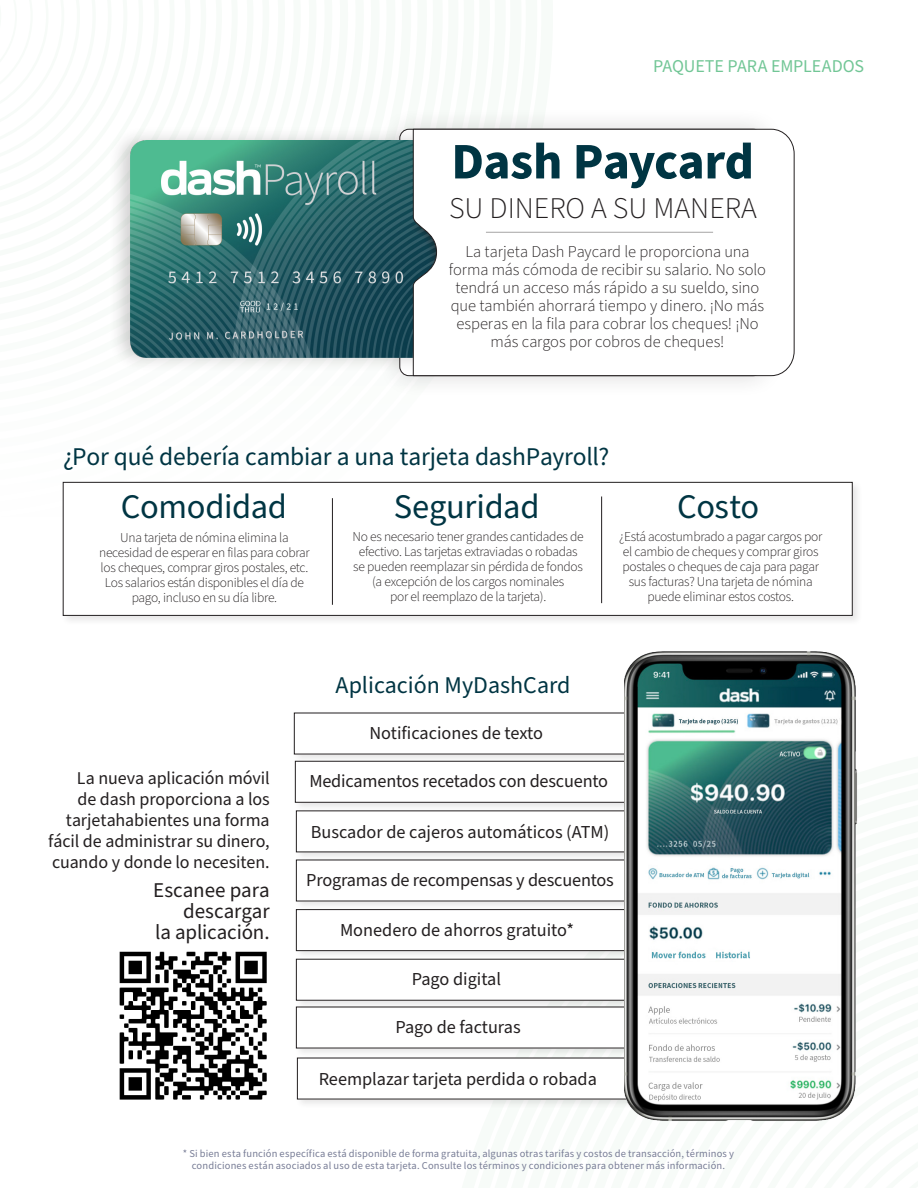
<style>
.page{position:relative;width:918px;height:1188px;background:#fff}
.page>*{position:absolute;margin:0;border:0;box-sizing:border-box;transform-origin:0 0}
.t1{font:700 51.3px "Source Sans Pro";letter-spacing:-.01em;color:#003543}
.t2{font:34.5px "Source Sans Pro";letter-spacing:-.01em;color:#003543}
.t3{font:300 30px "Source Sans Pro";color:#231f20}
.t4{font:25.5px "Source Sans Pro";letter-spacing:-.01em;color:#003543}
.t5{font:24px "Source Sans Pro";color:#003543}
.t6{font:21px "Source Sans Pro";letter-spacing:-.005em;color:#231f20}
.t7{font:18.3px "Source Sans Pro";letter-spacing:-.01em;color:#231f20}
.t8{font:18px/21px "Source Sans Pro";letter-spacing:-.005em;color:#231f20;text-align:right}
.t9{font:18px "Source Sans Pro";letter-spacing:-.01em;color:#72c696}
.t10{font:300 16.5px/18px "Source Sans Pro";letter-spacing:-.005em;color:#231f20;text-align:center}
.t11{font:300 13.5px/15px "Source Sans Pro";letter-spacing:-.02em;color:#231f20;text-align:center}
.t12{font:10.5px "Source Sans Pro";letter-spacing:.015em;color:#787d96}
</style>
<div class="page">
<div style="left:377px;top:106px;width:408px;height:293px;background:#f8f9f8"></div>
<div style="left:60px;top:480px;width:803px;height:146px;background:#231f20;opacity:.11"></div>
<div style="left:63px;top:482px;width:789px;height:133px;background:#fff"></div>
<div style="left:63px;top:482px;width:789px;height:134px;border:1px solid #231f20"></div>
<img style="left:119px;top:951px;width:148px;height:149px">
<hr style="left:332px;top:498px;width:1px;height:107px;background:#231f20">
<hr style="left:601px;top:496px;width:1px;height:107px;background:#231f20">
<div style="left:292px;top:711px;width:352px;height:53px;background:#231f20;opacity:.11"></div>
<div style="left:294px;top:713px;width:341px;height:41px;background:#fff"></div>
<div style="left:293px;top:759px;width:373px;height:53px;background:#231f20;opacity:.11"></div>
<div style="left:295px;top:761px;width:361px;height:41px;background:#fff"></div>
<div style="left:295px;top:761px;width:361px;height:41px;border:1px solid #231f20"></div>
<div style="left:294px;top:857px;width:374px;height:54px;background:#231f20;opacity:.11"></div>
<div style="left:296px;top:860px;width:362px;height:41px;background:#fff"></div>
<div style="left:294px;top:808px;width:374px;height:54px;background:#231f20;opacity:.11"></div>
<div style="left:296px;top:811px;width:362px;height:41px;background:#fff"></div>
<div style="left:294px;top:907px;width:374px;height:54px;background:#231f20;opacity:.11"></div>
<div style="left:296px;top:910px;width:362px;height:41px;background:#fff"></div>
<div style="left:296px;top:909px;width:362px;height:42px;border:1px solid #231f20"></div>
<div style="left:294px;top:1005px;width:372px;height:53px;background:#231f20;opacity:.11"></div>
<div style="left:296px;top:1007px;width:360px;height:41px;background:#fff"></div>
<div style="left:295px;top:1056px;width:371px;height:53px;background:#231f20;opacity:.11"></div>
<div style="left:297px;top:1058px;width:359px;height:41px;background:#fff"></div>
<div style="left:294px;top:957px;width:374px;height:53px;background:#231f20;opacity:.11"></div>
<div style="left:296px;top:959px;width:362px;height:41px;background:#fff"></div>
<div style="left:108px;top:126px;width:383px;height:247px;background:#231f20;opacity:.21"></div>
<img style="left:130px;top:141px;width:283px;height:216px">
<div style="left:406px;top:204px;width:72px;height:102px;background:#231f20;opacity:.54"></div>
<svg style="left:413px;top:129px;width:382px;height:247px"></svg>
<div style="left:476px;top:217px;width:252px;height:43px;background:#fff"></div>
<hr style="left:486px;top:232px;width:227px;height:1px;background:#231f20">
<img style="left:624px;top:651px;width:233px;height:470px">
<p class="t9" style="left:653px;top:54px;width:212px">PAQUETE PARA EMPLEADOS</p>
<p class="t1" style="left:451px;top:127px;width:304px">Dash Paycard</p>
<p class="t3" style="left:449px;top:188px;width:309px">SU DINERO A SU MANERA</p>
<p class="t10" style="left:449px;top:243px;width:319px">La tarjeta Dash Paycard le proporciona una forma más cómoda de recibir su salario. No solo tendrá un acceso más rápido a su sueldo, sino que también ahorrará tiempo y dinero. ¡No más esperas en la fila para cobrar los cheques! ¡No más cargos por cobros de cheques!</p>
<p class="t4" style="left:63px;top:439px;width:548px">¿Por qué debería cambiar a una tarjeta dashPayroll?</p>
<p class="t2" style="left:121px;top:484px;width:168px">Comodidad</p>
<p class="t2" style="left:394px;top:484px;width:147px">Seguridad</p>
<p class="t2" style="left:677px;top:484px;width:83px">Costo</p>
<p class="t11" style="left:99px;top:531px;width:212px">Una tarjeta de nómina elimina la necesidad de esperar en filas para cobrar los cheques, comprar giros postales, etc.<br>Los salarios están disponibles el día de pago, incluso en su día libre.</p>
<p class="t11" style="left:353px;top:530px;width:233px">No es necesario tener grandes cantidades de efectivo. Las tarjetas extraviadas o robadas se pueden reemplazar sin pérdida de fondos (a excepción de los cargos nominales<br>por el reemplazo de la tarjeta).</p>
<p class="t11" style="left:619px;top:529px;width:205px">¿Está acostumbrado a pagar cargos por el cambio de cheques y comprar giros postales o cheques de caja para pagar sus facturas? Una tarjeta de nómina puede eliminar estos costos.</p>
<p class="t8" style="left:48px;top:768px;width:223px">La nueva aplicación móvil<br>de dash proporciona a los tarjetahabientes una forma fácil de administrar su dinero, cuando y donde lo necesiten.</p>
<p class="t6" style="left:153px;top:876px;width:118px">Escanee para</p>
<p class="t6" style="left:183px;top:897px;width:88px">descargar</p>
<p class="t6" style="left:155px;top:918px;width:116px">la aplicación.</p>
<p class="t5" style="left:336px;top:669px;width:236px">Aplicación MyDashCard</p>
<p class="t7" style="left:370px;top:720px;width:175px">Notificaciones de texto</p>
<p class="t7" style="left:309px;top:769px;width:300px">Medicamentos recetados con descuento</p>
<p class="t7" style="left:311px;top:819px;width:300px">Buscador de cajeros automáticos (ATM)</p>
<p class="t7" style="left:306px;top:867px;width:309px">Programas de recompensas y descuentos</p>
<p class="t7" style="left:340px;top:918px;width:236px">Monedero de ahorros gratuito*</p>
<p class="t7" style="left:412px;top:967px;width:91px">Pago digital</p>
<p class="t7" style="left:395px;top:1015px;width:127px">Pago de facturas</p>
<p class="t7" style="left:319px;top:1067px;width:280px">Reemplazar tarjeta perdida o robada</p>
<p class="t12" style="left:183px;top:1146px;width:553px">* Si bien esta función específica está disponible de forma gratuita, algunas otras tarifas y costos de transacción, términos y</p>
<p class="t12" style="left:192px;top:1158px;width:535px">condiciones están asociados al uso de esta tarjeta. Consulte los términos y condiciones para obtener más información.</p>
</div>
